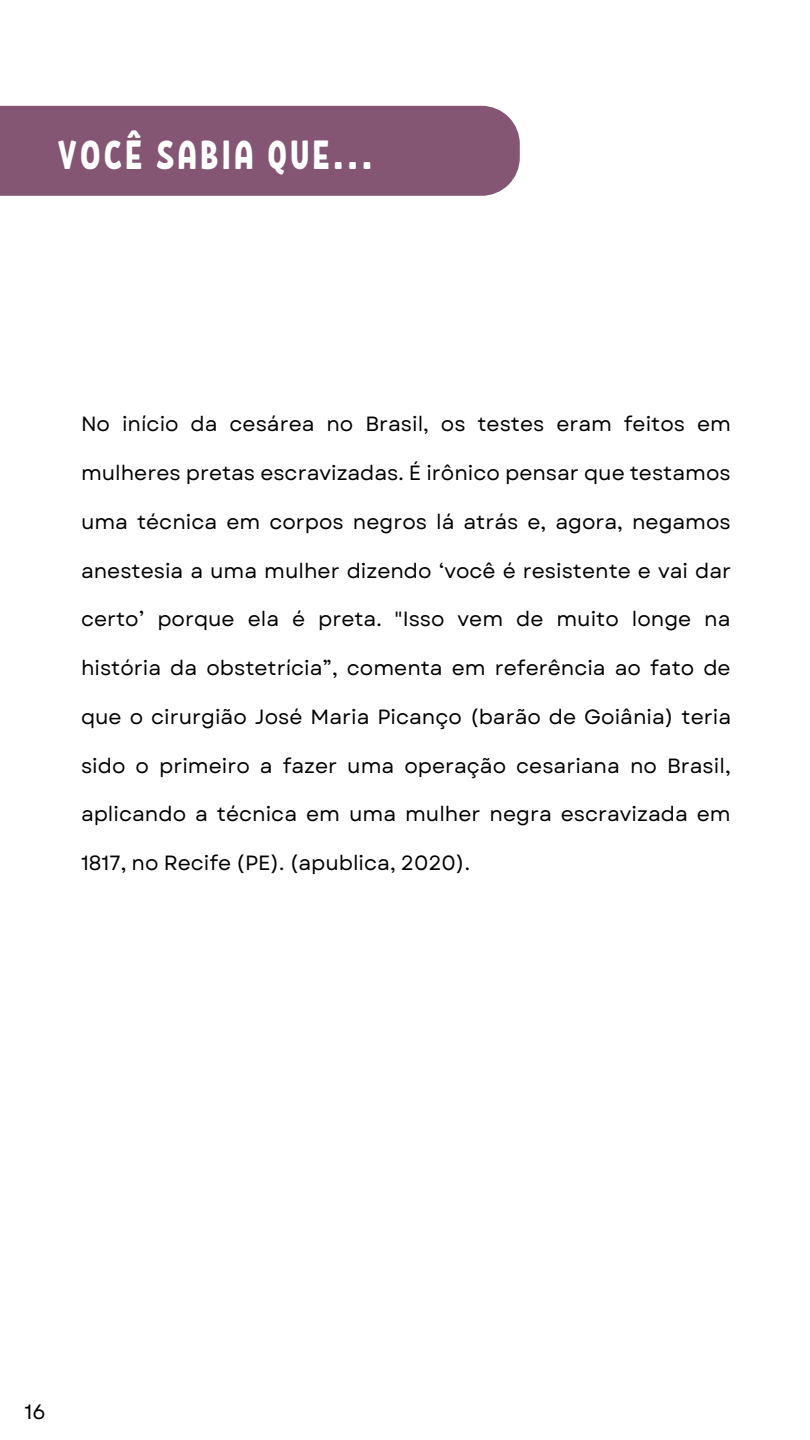
<style>
.page{position:relative;width:810px;height:1440px;background:#fff}
.page>*{position:absolute;margin:0;border:0;box-sizing:border-box;transform-origin:0 0}
.t1{font:40.6px "RF Krabuler";letter-spacing:.06em;color:#fff}
.t2{font:20.8px "Garet";color:#000}
.t3{font:20.6px "Garet";color:#000}
</style>
<div class="page">
<div style="left:0;top:106px;width:520px;height:90px;background:#845673"></div>
<h1 class="t1" style="left:57px;top:128px;width:317px">VOCÊ SABIA QUE...</h1>
<p class="t3" style="left:81px;top:409px;width:651px">No início da cesárea no Brasil, os testes eram feitos em</p>
<p class="t3" style="left:81px;top:458px;width:651px">mulheres pretas escravizadas. É irônico pensar que testamos</p>
<p class="t3" style="left:81px;top:507px;width:651px">uma técnica em corpos negros lá atrás e, agora, negamos</p>
<p class="t3" style="left:81px;top:556px;width:652px">anestesia a uma mulher dizendo ‘você é resistente e vai dar</p>
<p class="t3" style="left:81px;top:604px;width:651px">certo’ porque ela é preta. "Isso vem de muito longe na</p>
<p class="t3" style="left:81px;top:653px;width:651px">história da obstetrícia”, comenta em referência ao fato de</p>
<p class="t3" style="left:81px;top:702px;width:652px">que o cirurgião José Maria Picanço (barão de Goiânia) teria</p>
<p class="t3" style="left:81px;top:751px;width:651px">sido o primeiro a fazer uma operação cesariana no Brasil,</p>
<p class="t3" style="left:81px;top:799px;width:651px">aplicando a técnica em uma mulher negra escravizada em</p>
<p class="t3" style="left:81px;top:848px;width:391px">1817, no Recife (PE). (apublica, 2020).</p>
<p class="t2" style="left:24px;top:1397px;width:23px">16</p>
</div>
